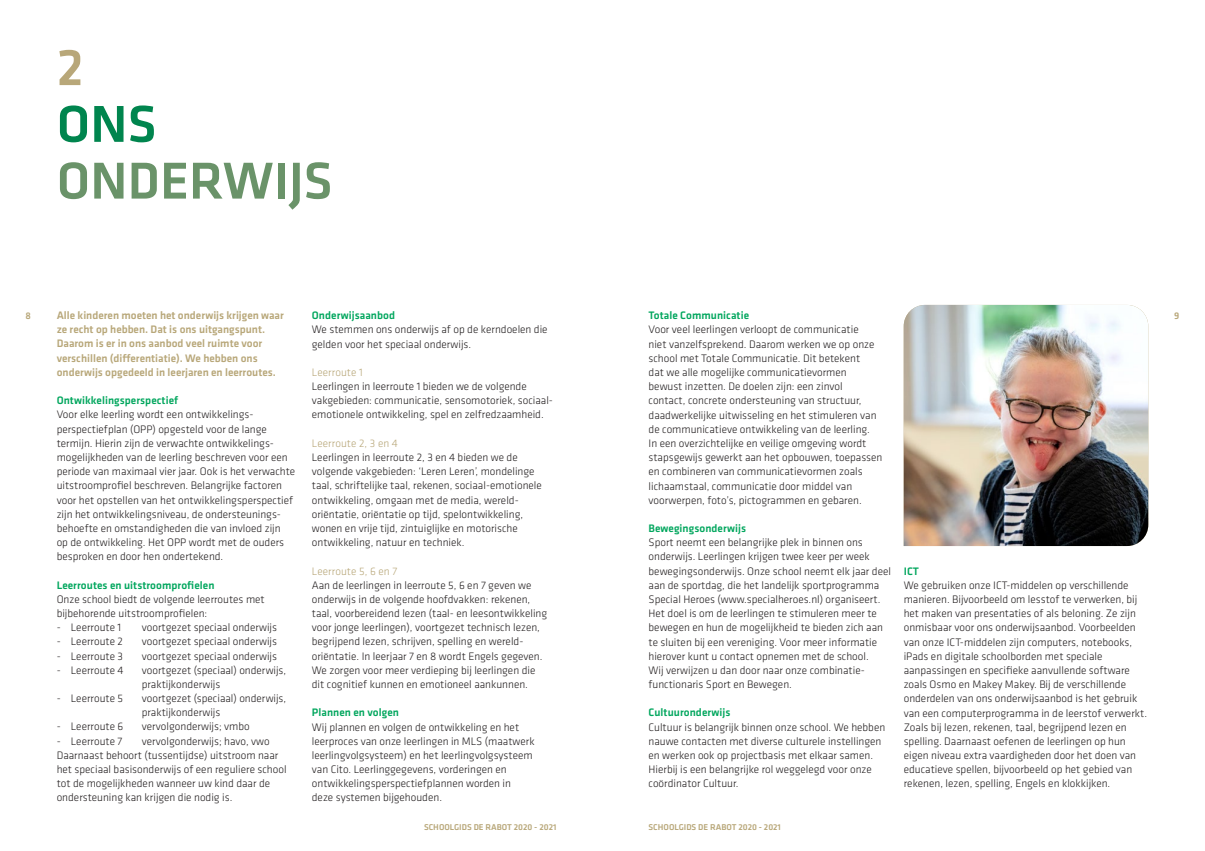
<style>
.page{position:relative;width:1205px;height:851px;background:#fff}
.page>*{position:absolute;margin:0;border:0;box-sizing:border-box;transform-origin:0 0}
.t1{font:500 53.75px "Klavika";color:#6a9369}
.t2{font:500 53.75px "Klavika";color:#00854e}
.t3{font:500 53.75px "Klavika";color:#b8a779}
.t4{font:300 11.25px/14.1px "Klavika";color:#231f20}
.t5{font:500 11.25px/14.1px "Klavika";color:#b8a779}
.t6{font:500 11.25px "Klavika";letter-spacing:.005em;color:#00a65d}
.t7{font:300 11.25px "Klavika";letter-spacing:.005em;color:#b8a779}
.t8{font:500 10px "Klavika";color:#b8a779}
.t9{font:500 8.75px "Klavika";color:#b8a779}
</style>
<div class="page">
<img style="left:904px;top:305px;width:244px;height:241px">
<h1 class="t3" style="left:57px;top:31px;width:28px">2</h1>
<h1 class="t2" style="left:57px;top:88px;width:101px">ONS</h1>
<h1 class="t1" style="left:57px;top:144px;width:277px">ONDERWIJS</h1>
<p class="t5" style="left:57px;top:308px;width:229px">Alle kinderen moeten het onderwijs krijgen waar ze recht op hebben. Dat is ons uitgangspunt.<br>Daarom is er in ons aanbod veel ruimte voor verschillen (differentiatie). We hebben ons onderwijs opgedeeld in leerjaren en leerroutes.</p>
<p class="t6" style="left:57px;top:393px;width:123px">Ontwikkelingsperspectief</p>
<p class="t4" style="left:57px;top:407px;width:240px">Voor elke leerling wordt een ontwikkelings&shy;perspectiefplan (OPP) opgesteld voor de lange termijn. Hierin zijn de verwachte ontwikkelings&shy;mogelijkheden van de leerling beschreven voor een periode van maximaal vier jaar. Ook is het verwachte uitstroomprofiel beschreven. Belangrijke factoren voor het opstellen van het ontwikkelingsperspectief zijn het ontwikkelingsniveau, de ondersteunings&shy;behoefte en omstandigheden die van invloed zijn<br>op de ontwikkeling. Het OPP wordt met de ouders besproken en door hen ondertekend.</p>
<p class="t6" style="left:57px;top:577px;width:159px">Leerroutes en uitstroomprofielen</p>
<p class="t4" style="left:57px;top:591px;width:210px">Onze school biedt de volgende leerroutes met bijbehorende uitstroomprofielen:</p>
<p class="t4" style="left:57px;top:620px;width:66px">- Leerroute 1</p>
<p class="t4" style="left:142px;top:620px;width:137px">voortgezet speciaal onderwijs</p>
<p class="t4" style="left:57px;top:634px;width:68px">- Leerroute 2</p>
<p class="t4" style="left:142px;top:634px;width:137px">voortgezet speciaal onderwijs</p>
<p class="t4" style="left:57px;top:648px;width:68px">- Leerroute 3</p>
<p class="t4" style="left:142px;top:648px;width:137px">voortgezet speciaal onderwijs</p>
<p class="t4" style="left:57px;top:662px;width:68px">- Leerroute 4</p>
<p class="t4" style="left:142px;top:662px;width:146px">voortgezet (speciaal) onderwijs, praktijkonderwijs</p>
<p class="t4" style="left:57px;top:691px;width:68px">- Leerroute 5</p>
<p class="t4" style="left:142px;top:691px;width:146px">voortgezet (speciaal) onderwijs, praktijkonderwijs</p>
<p class="t4" style="left:57px;top:719px;width:68px">- Leerroute 6</p>
<p class="t4" style="left:142px;top:719px;width:110px">vervolgonderwijs; vmbo</p>
<p class="t4" style="left:57px;top:733px;width:67px">- Leerroute 7</p>
<p class="t6" style="left:312px;top:308px;width:85px">Onderwijsaanbod</p>
<p class="t4" style="left:312px;top:322px;width:237px">We stemmen ons onderwijs af op de kerndoelen die gelden voor het speciaal onderwijs.</p>
<p class="t7" style="left:312px;top:365px;width:52px">Leerroute 1</p>
<p class="t4" style="left:312px;top:379px;width:243px">Leerlingen in leerroute 1 bieden we de volgende vakgebieden: communicatie, sensomotoriek, sociaal&shy;emotionele ontwikkeling, spel en zelfredzaamheid.</p>
<p class="t7" style="left:312px;top:436px;width:88px">Leerroute 2, 3 en 4</p>
<p class="t4" style="left:312px;top:450px;width:231px">Leerlingen in leerroute 2, 3 en 4 bieden we de volgende vakgebieden: ‘Leren Leren’, mondelinge taal, schriftelijke taal, rekenen, sociaal-emotionele ontwikkeling, omgaan met de media, wereld&shy;oriëntatie, oriëntatie op tijd, spelontwikkeling, wonen en vrije tijd, zintuiglijke en motorische ontwikkeling, natuur en techniek.</p>
<p class="t7" style="left:312px;top:564px;width:87px">Leerroute 5, 6 en 7</p>
<p class="t4" style="left:312px;top:577px;width:237px">Aan de leerlingen in leerroute 5, 6 en 7 geven we onderwijs in de volgende hoofdvakken: rekenen, taal, voorbereidend lezen (taal- en leesontwikkeling voor jonge leerlingen), voortgezet technisch lezen, begrijpend lezen, schrijven, spelling en wereld&shy;oriëntatie. In leerjaar 7 en 8 wordt Engels gegeven.<br>We zorgen voor meer verdieping bij leerlingen die dit cognitief kunnen en emotioneel aankunnen.</p>
<p class="t6" style="left:312px;top:705px;width:89px">Plannen en volgen</p>
<p class="t4" style="left:312px;top:719px;width:224px">Wij plannen en volgen de ontwikkeling en het leerproces van onze leerlingen in MLS (maatwerk leerlingvolgsysteem) en het leerlingvolgsysteem van Cito. Leerlinggegevens, vorderingen en ontwikkelingsperspectiefplannen worden in deze systemen bijgehouden.</p>
<p class="t6" style="left:648px;top:308px;width:102px">Totale Communicatie</p>
<p class="t4" style="left:648px;top:322px;width:235px">Voor veel leerlingen verloopt de communicatie<br>niet vanzelfsprekend. Daarom werken we op onze school met Totale Communicatie. Dit betekent<br>dat we alle mogelijke communicatievormen bewust inzetten. De doelen zijn: een zinvol contact, concrete ondersteuning van structuur, daadwerkelijke uitwisseling en het stimuleren van de communicatieve ontwikkeling van de leerling.<br>In een overzichtelijke en veilige omgeving wordt stapsgewijs gewerkt aan het opbouwen, toepassen en combineren van communicatievormen zoals lichaamstaal, communicatie door middel van voorwerpen, foto’s, pictogrammen en gebaren.</p>
<p class="t6" style="left:648px;top:520px;width:99px">Bewegingsonderwijs</p>
<p class="t4" style="left:648px;top:535px;width:244px">Sport neemt een belangrijke plek in binnen ons onderwijs. Leerlingen krijgen twee keer per week bewegingsonderwijs. Onze school neemt elk jaar deel aan de sportdag, die het landelijk sportprogramma Special Heroes (www.specialheroes.nl) organiseert.<br>Het doel is om de leerlingen te stimuleren meer te bewegen en hun de mogelijkheid te bieden zich aan te sluiten bij een vereniging. Voor meer informatie hierover kunt u contact opnemen met de school.<br>Wij verwijzen u dan door naar onze combinatie&shy;functionaris Sport en Bewegen.</p>
<p class="t6" style="left:648px;top:705px;width:83px">Cultuuronderwijs</p>
<p class="t4" style="left:648px;top:719px;width:238px">Cultuur is belangrijk binnen onze school. We hebben nauwe contacten met diverse culturele instellingen en werken ook op projectbasis met elkaar samen.<br>Hierbij is een belangrijke rol weggelegd voor onze coördinator Cultuur.</p>
<p class="t8" style="left:26px;top:309px;width:7px">8</p>
<p class="t8" style="left:1174px;top:309px;width:7px">9</p>
<p class="t6" style="left:904px;top:563px;width:17px">ICT</p>
<p class="t4" style="left:904px;top:578px;width:245px">We gebruiken onze ICT-middelen op verschillende manieren. Bijvoorbeeld om lesstof te verwerken, bij het maken van presentaties of als beloning. Ze zijn onmisbaar voor ons onderwijsaanbod. Voorbeelden van onze ICT-middelen zijn computers, notebooks, iPads en digitale schoolborden met speciale aanpassingen en specifieke aanvullende software zoals Osmo en Makey Makey. Bij de verschillende onderdelen van ons onderwijsaanbod is het gebruik van een computerprogramma in de leerstof verwerkt.<br>Zoals bij lezen, rekenen, taal, begrijpend lezen en spelling. Daarnaast oefenen de leerlingen op hun eigen niveau extra vaardigheden door het doen van educatieve spellen, bijvoorbeeld op het gebied van rekenen, lezen, spelling, Engels en klokkijken.</p>
<p class="t4" style="left:57px;top:733px;width:231px;text-indent:85px">vervolgonderwijs; havo, vwo Daarnaast behoort (tussentijdse) uitstroom naar het speciaal basisonderwijs of een reguliere school tot de mogelijkheden wanneer uw kind daar de ondersteuning kan krijgen die nodig is.</p>
<p class="t9" style="left:424px;top:820px;width:134px">SCHOOLGIDS DE RABOT 2020 - 2021</p>
<p class="t9" style="left:648px;top:820px;width:134px">SCHOOLGIDS DE RABOT 2020 - 2021</p>
</div>
